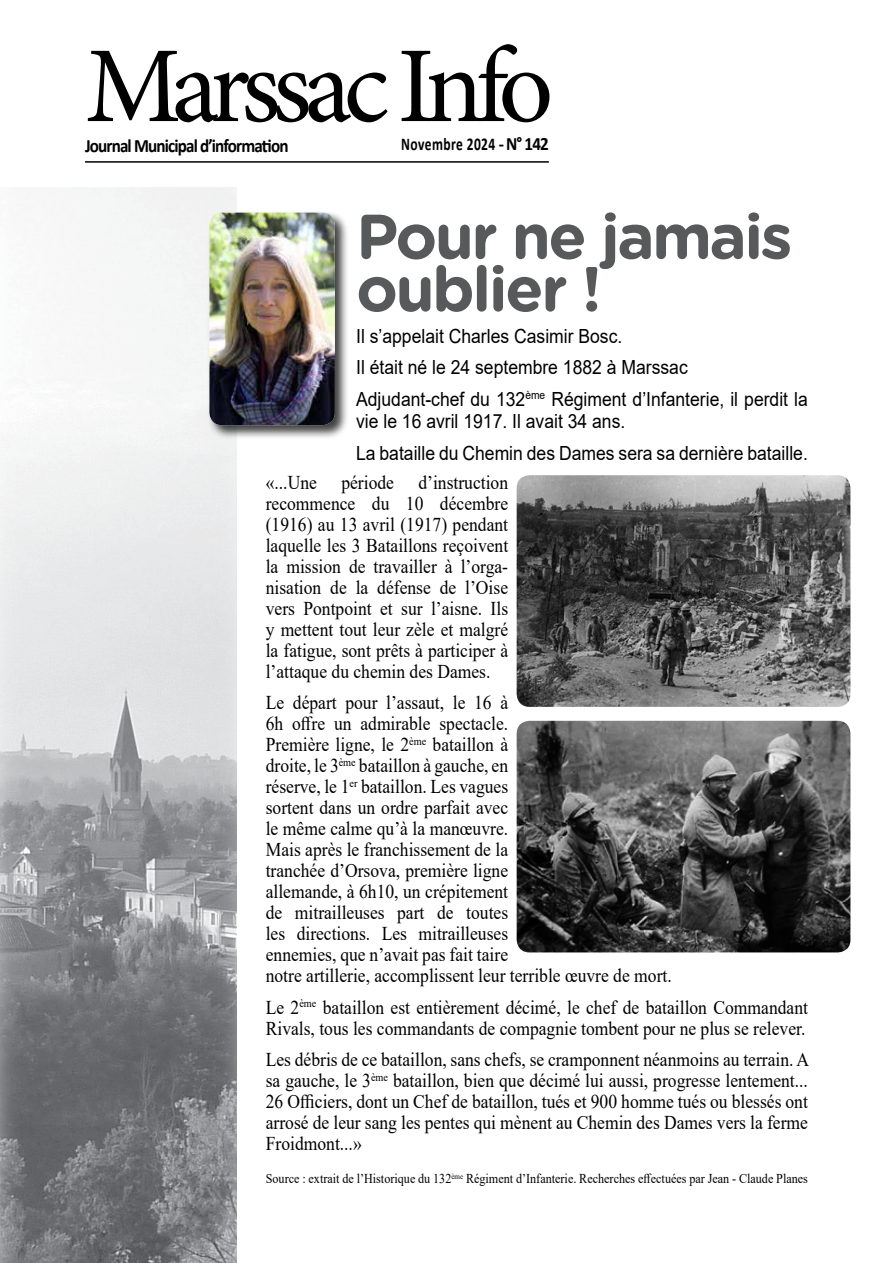
<style>
.page{position:relative;width:893px;height:1263px;background:#fff}
.page>*{position:absolute;margin:0;border:0;box-sizing:border-box;transform-origin:0 0}
.t1{font:108px "Minion Pro";letter-spacing:-.08em;color:#000}
.t2{font:700 63px/52.5px "Gotham Rounded";letter-spacing:-.04em;color:#58595b}
.t3{font:19.5px/21px "Times New Roman";color:#000;text-align:justify;scale:.9 1}
.t4{font:19.5px/31.5px "Arial";color:#000;scale:.9 1}
.t5{font:700 18.9px "Calibri";letter-spacing:-.05em;color:#000;scale:.9 1}
.t6{font:700 18px "Calibri";letter-spacing:.03em;color:#000;scale:.75 1}
.t7{font:13.5px "Times New Roman";color:#000;scale:.9 1}
.s1{font-size:18.9px}
</style>
<div class="page">
<img style="left:0;top:187px;width:236px;height:1076px">
<hr style="left:85px;top:161px;width:464px;height:2px;background:#000">
<div style="left:207px;top:210px;width:142px;height:229px;background:#000;opacity:.75"></div>
<img style="left:209px;top:213px;width:126px;height:212px">
<img style="left:517px;top:721px;width:333px;height:231px">
<img style="left:517px;top:475px;width:333px;height:232px">
<h1 class="t1" style="left:85px;top:14px;width:470px">Marssac Info</h1>
<p class="t6" style="left:401px;top:131px;width:198px">Novembre 2024 <span class="s1">- N° 142</span></p>
<p class="t5" style="left:85px;top:132px;width:228px">Journal Municipal d’information</p>
<h2 class="t2" style="left:356px;top:208px;width:438px">Pour ne jamais oublier !</h2>
<p class="t4" style="left:356px;top:320px;width:503px">Il s’appelait Charles Casimir Bosc.<br>Il était né le 24 septembre 1882 à Marssac<br>Adjudant-chef du 132<sup>ème</sup> Régiment d’Infanterie, il perdit la</p>
<p class="t4" style="left:356px;top:405px;width:503px">vie le 16 avril 1917. Il avait 34 ans.<br>La bataille du Chemin des Dames sera sa dernière bataille.</p>
<p class="t3" style="left:266px;top:471px;width:271px;text-indent:153px">d’instruction recommence du 10 décembre (1916) au 13 avril (1917) pendant laquelle les 3 Bataillons reçoivent la mission de travailler à l’orga&shy;nisation de la défense de l’Oise vers Pontpoint et sur l’aisne. Ils y mettent tout leur zèle et malgré la fatigue, sont prêts à participer à l’attaque du chemin des Dames.</p>
<p class="t3" style="left:266px;top:692px;width:453px;text-align:left">Le départ pour l’assaut, le 16 à<br>6h offre un admirable spectacle.<br>Première ligne, le 2<sup>ème</sup> bataillon à<br>droite, le 3<sup>ème</sup> bataillon à gauche, en<br>réserve, le 1<sup>er</sup> bataillon. Les vagues<br>sortent dans un ordre parfait avec<br>le même calme qu’à la manœuvre.<br>Mais après le franchissement de la<br>tranchée d’Orsova, première ligne<br>allemande, à 6h10, un crépitement<br>de mitrailleuses part de toutes<br>les directions. Les mitrailleuses<br>ennemies, que n’avait pas fait taire<br>notre artillerie, accomplissent leur terrible œuvre de mort.</p>
<p class="t3" style="left:266px;top:996px;width:604px">Le 2<sup>ème</sup> bataillon est entièrement décimé, le chef de bataillon Commandant<br>Rivals, tous les commandants de compagnie tombent pour ne plus se relever.</p>
<p class="t3" style="left:266px;top:1049px;width:605px">Les débris de ce bataillon, sans chefs, se cramponnent néanmoins au terrain. A sa gauche, le 3<sup>ème</sup> bataillon, bien que décimé lui aussi, progresse lentement...<br>26 Officiers, dont un Chef de bataillon, tués et 900 homme tués ou blessés ont arrosé de leur sang les pentes qui mènent au Chemin des Dames vers la ferme Froidmont...»</p>
<p class="t7" style="left:266px;top:1169px;width:604px">Source : extrait de l’Historique du 132<sup>ème</sup> Régiment d’Infanterie. Recherches effectuées par Jean - Claude Planes</p>
<p class="t3" style="left:266px;top:471px;width:58px">«...Une</p>
<p class="t3" style="left:341px;top:471px;width:60px">période</p>
</div>
